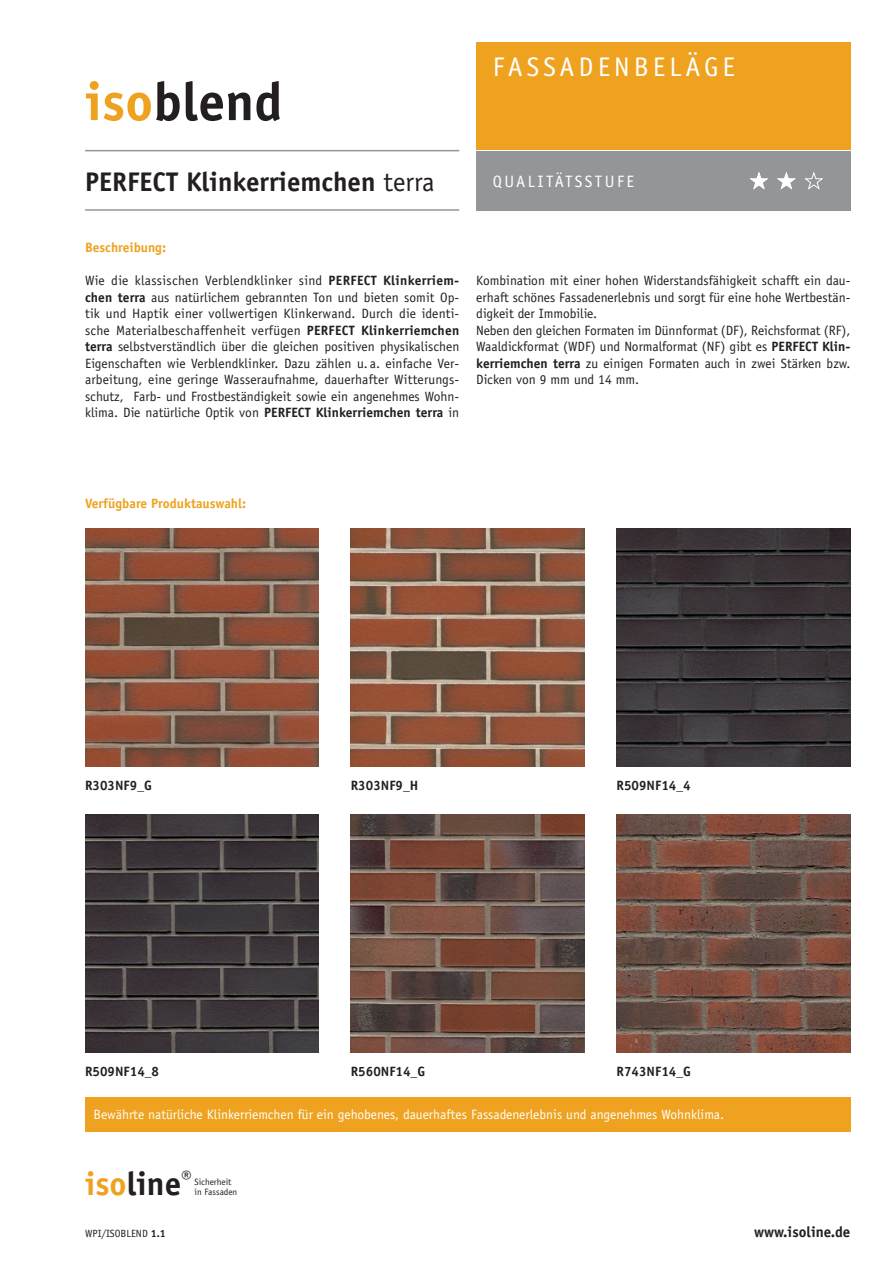
<style>
.page{position:relative;width:893px;height:1263px;background:#fff}
.page>*{position:absolute;margin:0;border:0;box-sizing:border-box;transform-origin:0 0}
.t1{font:700 54px "Officina Sans Std";color:#231f20}
.t2{font:700 27px "Officina Sans Std";color:#231f20}
.t3{font:27px "Officina Sans Std";letter-spacing:.15em;color:#fff}
.t4{font:16.5px "Officina Sans Std";letter-spacing:.15em;color:#fff}
.t5{font:700 15px "Officina Sans Std";color:#231f20}
.t6{font:13.5px/16.5px "Officina Sans Std";color:#231f20;text-align:justify}
.t7{font:13.5px "Officina Sans Std";color:#fff}
.t8{font:700 13.5px "Officina Sans Std";color:#231f20}
.t9{font:700 13.5px "Officina Sans Std";color:#eea21f}
.t10{font:10.5px "Officina Sans Std";color:#231f20}
.t11{font:9.15px/9.8px "Officina Sans Std";color:#231f20}
.s1{color:#eea21f}
.s2{font-weight:400}
.s3{font-weight:700}
.s4{font-weight:700;font-size:33px;color:#eea21f}
.s5{font-weight:700;font-size:33px}
.s6{font-size:19.2px}
</style>
<div class="page">
<img style="left:85px;top:528px;width:234px;height:239px">
<img style="left:351px;top:528px;width:234px;height:239px">
<img style="left:617px;top:528px;width:233px;height:239px">
<img style="left:85px;top:814px;width:234px;height:239px">
<img style="left:351px;top:814px;width:234px;height:239px">
<img style="left:617px;top:814px;width:233px;height:239px">
<div style="left:476px;top:43px;width:374px;height:107px;background:#eea21f"></div>
<div style="left:476px;top:151px;width:374px;height:60px;background:#939598"></div>
<svg style="left:749px;top:172px;width:20px;height:18px"></svg>
<svg style="left:777px;top:172px;width:19px;height:18px"></svg>
<svg style="left:804px;top:172px;width:19px;height:18px"></svg>
<hr style="left:85px;top:150px;width:374px;height:1px;background:#939598">
<hr style="left:85px;top:209px;width:374px;height:2px;background:#939598">
<div style="left:85px;top:1097px;width:765px;height:34px;background:#eea21f"></div>
<h1 class="t1" style="left:85px;top:68px;width:199px"><span class="s1">iso</span>blend</h1>
<h2 class="t2" style="left:85px;top:165px;width:351px">PERFECT Klinkerriemchen <span class="s2">terra</span></h2>
<h2 class="t3" style="left:493px;top:51px;width:244px">FASSADENBELÄGE</h2>
<p class="t4" style="left:493px;top:172px;width:143px">QUALITÄTSSTUFE</p>
<p class="t9" style="left:85px;top:239px;width:83px">Beschreibung:</p>
<p class="t6" style="left:85px;top:272px;width:376px">Wie die klassischen Verblendklinker sind <span class="s3">PERFECT Klinkerriem&shy;chen terra</span> aus natürlichem gebrannten Ton und bieten somit Op&shy;tik und Haptik einer vollwertigen Klinkerwand. Durch die identi&shy;sche Materialbeschaffenheit verfügen <span class="s3">PERFECT Klinkerriemchen terra</span> selbstverständlich über die gleichen positiven physikalischen Eigenschaften wie Verblendklinker. Dazu zählen u. a. einfache Ver&shy;arbeitung, eine geringe Wasseraufnahme, dauerhafter Witterungs&shy;schutz, Farb- und Frostbeständigkeit sowie ein angenehmes Wohn&shy;klima. Die natürliche Optik von <span class="s3">PERFECT Klinkerriemchen terra</span> in</p>
<p class="t6" style="left:476px;top:272px;width:376px;text-align:left">Kombination mit einer hohen Widerstandsfähigkeit schafft ein dau&shy;erhaft schönes Fassadenerlebnis und sorgt für eine hohe Wertbestän&shy;digkeit der Immobilie.<br>Neben den gleichen Formaten im Dünnformat (DF), Reichsformat (RF), Waaldickformat (WDF) und Normalformat (NF) gibt es <span class="s3">PERFECT Klin&shy;kerriemchen terra</span> zu einigen Formaten auch in zwei Stärken bzw.<br>Dicken von 9 mm und 14 mm.</p>
<p class="t9" style="left:85px;top:495px;width:163px">Verfügbare Produktauswahl:</p>
<p class="t8" style="left:85px;top:777px;width:68px">R303NF9_G</p>
<p class="t8" style="left:351px;top:777px;width:69px">R303NF9_H</p>
<p class="t8" style="left:617px;top:777px;width:76px">R509NF14_4</p>
<p class="t8" style="left:85px;top:1063px;width:76px">R509NF14_8</p>
<p class="t8" style="left:351px;top:1063px;width:76px">R560NF14_G</p>
<p class="t8" style="left:617px;top:1063px;width:76px">R743NF14_G</p>
<p class="t7" style="left:94px;top:1106px;width:632px">Bewährte natürliche Klinkerriemchen für ein gehobenes, dauerhaftes Fassadenerlebnis und angenehmes Wohnklima.</p>
<p class="t11" style="left:195px;top:1177px;width:44px;text-indent:-110px"><span class="s4">iso</span><span class="s5">line</span><span class="s6">®</span> Sicherheit in Fassaden</p>
<p class="t10" style="left:85px;top:1228px;width:82px">WPI/ISOBLEND <span class="s3">1.1</span></p>
<p class="t5" style="left:754px;top:1223px;width:98px">www.isoline.de</p>
</div>
